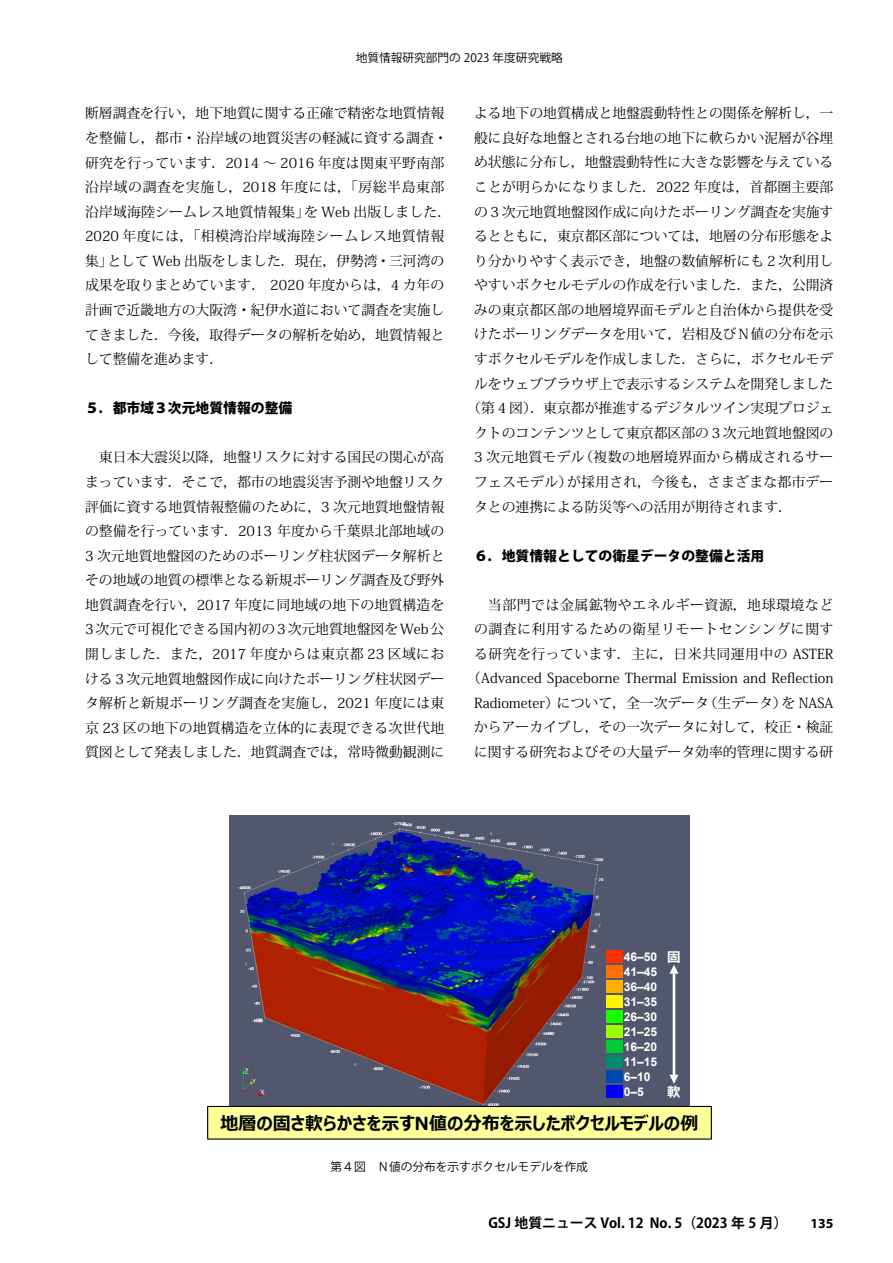
<style>
.page{position:relative;width:893px;height:1263px;background:#fff}
.page>*{position:absolute;margin:0;border:0;box-sizing:border-box;transform-origin:0 0}
.t1{font:700 18px "Meiryo UI";color:#000}
.t2{font:13.8px/24.6px "Koz Min Pro";color:#000}
.t3{font:800 13.8px "Koz Go Pro";color:#000}
.t4{font:700 13.8px "Koz Go Pro";color:#000}
.t5{font:13.8px "Koz Min Pro";letter-spacing:.02em;color:#000}
.t6{font:700 13.8px "Myriad Pro";color:#000}
.t7{font:700 13.5px "Meiryo UI";color:#fff}
.t8{font:700 12px "Arial";letter-spacing:-.005em;color:#fff}
.t9{font:11.7px "Koz Go Pro";color:#000}
</style>
<div class="page">
<img style="left:230px;top:816px;width:459px;height:290px">
<div style="left:606px;top:1085px;width:17px;height:12px;background:#00f"></div>
<div style="left:606px;top:1070px;width:17px;height:12px;background:#0049b1"></div>
<div style="left:606px;top:1055px;width:17px;height:12px;background:#008a70"></div>
<div style="left:606px;top:1040px;width:17px;height:12px;background:#00cb30"></div>
<div style="left:606px;top:1025px;width:17px;height:12px;background:#97ff00"></div>
<div style="left:606px;top:995px;width:17px;height:13px;background:#fff200"></div>
<div style="left:606px;top:980px;width:17px;height:13px;background:#ffb100"></div>
<div style="left:606px;top:965px;width:17px;height:12px;background:#ff7000"></div>
<div style="left:606px;top:950px;width:17px;height:13px;background:#ff3000"></div>
<div style="left:606px;top:1010px;width:17px;height:12px;background:#19ff00"></div>
<hr style="left:673px;top:972px;width:2px;height:104px;background:#fff">
<svg style="left:669px;top:965px;width:9px;height:9px"></svg>
<svg style="left:669px;top:1075px;width:9px;height:9px"></svg>
<div style="left:208px;top:1106px;width:503px;height:33px;background:#ff9"></div>
<div style="left:207px;top:1106px;width:505px;height:33px;border:1px solid #000"></div>
<p class="t9" style="left:356px;top:50px;width:209px">地質情報研究部門の 2023 年度研究戦略</p>
<p class="t2" style="left:85px;top:101px;width:368px">断層調査を行い，地下地質に関する正確で精密な地質情報を整備し，都市・沿岸域の地質災害の軽減に資する調査・研究を行っています．2014 〜 2016 年度は関東平野南部沿岸域の調査を実施し，2018 年度には，「房総半島東部沿岸域海陸シームレス地質情報集」を Web 出版しました．<br>2020 年度には，「相模湾沿岸域海陸シームレス地質情報集」として Web 出版をしました．現在，伊勢湾・三河湾の成果を取りまとめています． 2020 年度からは，4 カ年の計画で近畿地方の大阪湾・紀伊水道において調査を実施してきました．今後，取得データの解析を始め，地質情報として整備を進めます．</p>
<p class="t3" style="left:85px;top:399px;width:209px">５．都市域３次元地質情報の整備</p>
<p class="t2" style="left:85px;top:445px;width:361px;text-align:justify;text-indent:14px">東日本大震災以降，地盤リスクに対する国民の関心が高まっています．そこで，都市の地震災害予測や地盤リスク評価に資する地質情報整備のために，3 次元地質地盤情報の整備を行っています．2013 年度から千葉県北部地域の3 次元地質地盤図のためのボーリング柱状図データ解析とその地域の地質の標準となる新規ボーリング調査及び野外地質調査を行い，2017 年度に同地域の地下の地質構造を3 次元で可視化できる国内初の 3 次元地質地盤図を Web 公開しました．また，2017 年度からは東京都 23 区域における 3 次元地質地盤図作成に向けたボーリング柱状図データ解析と新規ボーリング調査を実施し，2021 年度には東京 23 区の地下の地質構造を立体的に表現できる次世代地質図として発表しました．地質調査では，常時微動観測に</p>
<p class="t2" style="left:474px;top:100px;width:361px">よる地下の地質構成と地盤震動特性との関係を解析し，一</p>
<p class="t2" style="left:474px;top:125px;width:361px">般に良好な地盤とされる台地の地下に軟らかい泥層が谷埋</p>
<p class="t2" style="left:474px;top:150px;width:361px">め状態に分布し，地盤震動特性に大きな影響を与えている</p>
<p class="t2" style="left:474px;top:174px;width:361px">ことが明らかになりました．2022 年度は，首都圏主要部</p>
<p class="t2" style="left:474px;top:199px;width:361px">の 3 次元地質地盤図作成に向けたボーリング調査を実施す</p>
<p class="t2" style="left:474px;top:223px;width:361px">るとともに，東京都区部については，地層の分布形態をよ</p>
<p class="t2" style="left:474px;top:248px;width:361px">り分かりやすく表示でき，地盤の数値解析にも２次利用し</p>
<p class="t2" style="left:474px;top:272px;width:361px">やすいボクセルモデルの作成を行いました．また，公開済</p>
<p class="t2" style="left:474px;top:297px;width:361px">みの東京都区部の地層境界面モデルと自治体から提供を受</p>
<p class="t2" style="left:474px;top:322px;width:361px">けたボーリングデータを用いて，岩相及びＮ値の分布を示</p>
<p class="t2" style="left:474px;top:346px;width:361px">すボクセルモデルを作成しました．さらに，ボクセルモデ</p>
<p class="t2" style="left:474px;top:371px;width:361px">ルをウェブブラウザ上で表示するシステムを開発しました</p>
<p class="t2" style="left:467px;top:395px;width:368px">（第 4 図）．東京都が推進するデジタルツイン実現プロジェ</p>
<p class="t2" style="left:474px;top:420px;width:361px">クトのコンテンツとして東京都区部の 3 次元地質地盤図の</p>
<p class="t5" style="left:474px;top:447px;width:361px">3 次元地質モデル（複数の地層境界面から構成されるサー</p>
<p class="t2" style="left:474px;top:469px;width:361px">フェスモデル）が採用され，今後も，さまざまな都市デー</p>
<p class="t2" style="left:474px;top:494px;width:319px">タとの連携による防災等への活用が期待されます．</p>
<p class="t3" style="left:474px;top:547px;width:292px">６．地質情報としての衛星データの整備と活用</p>
<p class="t2" style="left:467px;top:592px;width:368px;text-align:right">当部門では金属鉱物やエネルギー資源，地球環境など<br>の調査に利用するための衛星リモートセンシングに関する研究を行っています．主に，日米共同運用中の ASTER（Advanced Spaceborne Thermal Emission and Reflection Radiometer）について，全一次データ（生データ）を NASAからアーカイブし，その一次データに対して，校正・検証に関する研究およびその大量データ効率的管理に関する研</p>
<p class="t8" style="left:624px;top:948px;width:35px">46–50</p>
<p class="t8" style="left:624px;top:963px;width:35px">41–45</p>
<p class="t8" style="left:624px;top:978px;width:35px">36–40</p>
<p class="t8" style="left:624px;top:993px;width:35px">31–35</p>
<p class="t8" style="left:624px;top:1008px;width:35px">26–30</p>
<p class="t8" style="left:624px;top:1023px;width:35px">21–25</p>
<p class="t8" style="left:624px;top:1038px;width:35px">16–20</p>
<p class="t8" style="left:624px;top:1053px;width:35px">11–15</p>
<p class="t8" style="left:624px;top:1068px;width:28px">6–10</p>
<p class="t8" style="left:624px;top:1083px;width:22px">0–5</p>
<p class="t7" style="left:667px;top:948px;width:15px">固</p>
<p class="t7" style="left:667px;top:1083px;width:15px">軟</p>
<h1 class="t1" style="left:220px;top:1110px;width:479px">地層の固さ軟らかさを示すN値の分布を示したボクセルモデルの例</h1>
<p class="t9" style="left:331px;top:1159px;width:259px">第４図　Ｎ値の分布を示すボクセルモデルを作成</p>
<p class="t4" style="left:488px;top:1214px;width:301px">GSJ 地質ニュース Vol. 12 No. 5（2023 年 5 月）</p>
<p class="t6" style="left:810px;top:1214px;width:25px">135</p>
</div>
